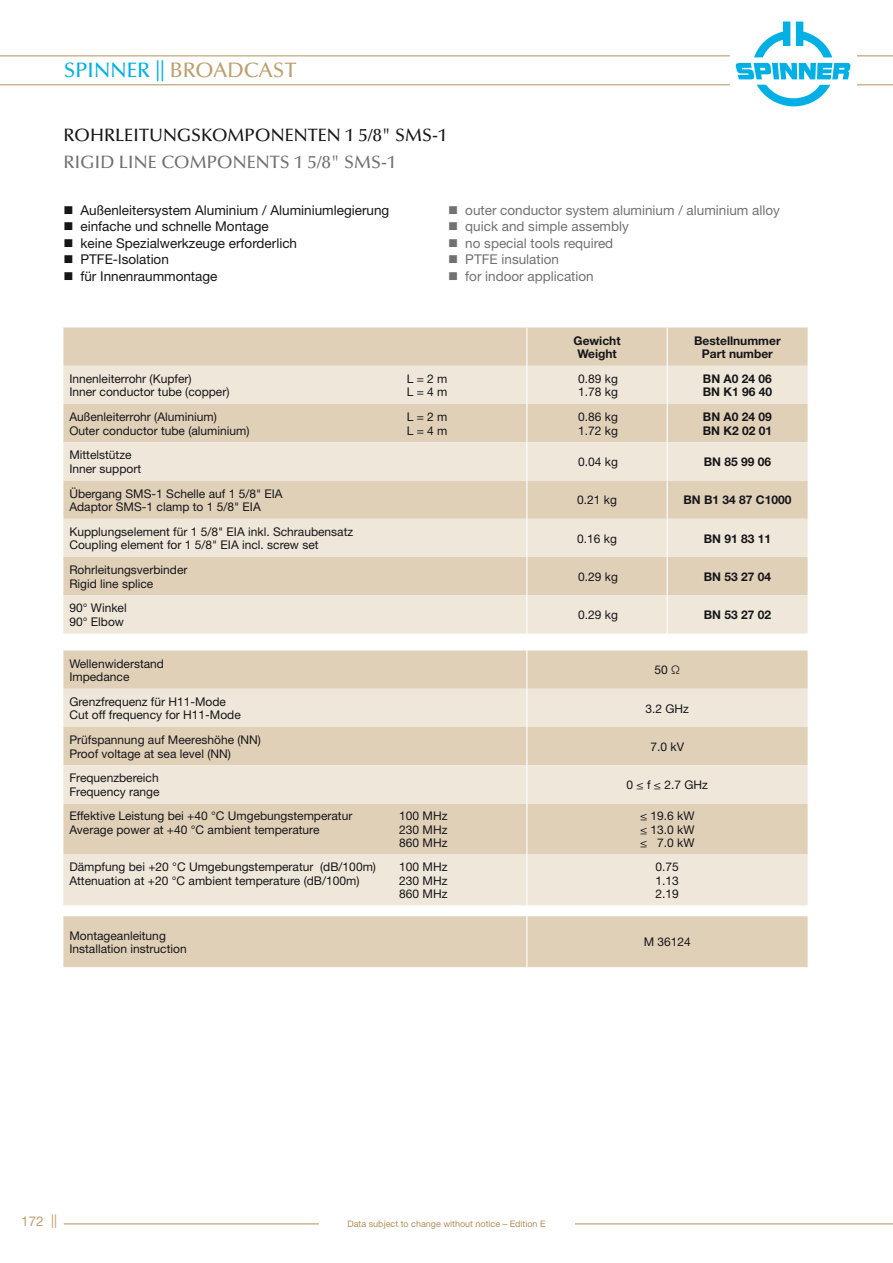
<style>
.page{position:relative;width:893px;height:1263px;background:#fff}
.page>*{position:absolute;margin:0;border:0;box-sizing:border-box;transform-origin:0 0}
.t1{font:500 21px "Optima";color:#00b0e5}
.t2{font:500 18px/27px "Optima";color:#161619}
.t3{font:13.5px/16.5px "Helvetica Neue LT";color:#161619}
.t4{font:13.5px/16.5px "Helvetica Neue LT";color:#707173}
.t5{font:13.5px "Helvetica Neue LT";color:#bd9f70}
.t6{font:12px/13.5px "Helvetica Neue LT";color:#161619}
.t7{font:700 12px/13.5px "Helvetica Neue LT";color:#161619;text-align:center}
.t8{font:9px "Helvetica Neue LT";color:#b3905b}
.s1{color:#bd9f70}
.s2{color:#707173}
</style>
<div class="page">
<hr style="left:0;top:56px;width:892px;height:1px;background:#b3905b">
<hr style="left:0;top:84px;width:892px;height:1px;background:#b3905b">
<div style="left:730px;top:32px;width:126px;height:87px;background:#fff"></div>
<svg style="left:735px;top:21px;width:115px;height:85px"></svg>
<hr style="left:64px;top:1224px;width:828px;height:1px;background:#b3905b">
<div style="left:319px;top:1210px;width:255px;height:26px;background:#fff"></div>
<div style="left:63px;top:328px;width:744px;height:38px;background:#e0d0b8"></div>
<svg style="left:63px;top:366px;width:744px;height:268px;background:#e8ddcc"></svg>
<hr style="left:526px;top:328px;width:1px;height:38px;background:#fff">
<hr style="left:666px;top:328px;width:1px;height:38px;background:#fff">
<hr style="left:526px;top:366px;width:1px;height:38px;background:#fff">
<hr style="left:666px;top:366px;width:1px;height:38px;background:#fff">
<hr style="left:526px;top:404px;width:1px;height:38px;background:#fff">
<hr style="left:666px;top:404px;width:1px;height:38px;background:#fff">
<hr style="left:526px;top:442px;width:1px;height:39px;background:#fff">
<hr style="left:666px;top:442px;width:1px;height:39px;background:#fff">
<hr style="left:526px;top:481px;width:1px;height:38px;background:#fff">
<hr style="left:666px;top:481px;width:1px;height:38px;background:#fff">
<hr style="left:526px;top:519px;width:1px;height:38px;background:#fff">
<hr style="left:666px;top:519px;width:1px;height:38px;background:#fff">
<hr style="left:526px;top:557px;width:1px;height:38px;background:#fff">
<hr style="left:666px;top:557px;width:1px;height:38px;background:#fff">
<hr style="left:526px;top:595px;width:1px;height:39px;background:#fff">
<hr style="left:666px;top:595px;width:1px;height:39px;background:#fff">
<div style="left:63px;top:651px;width:744px;height:316px;background:#e0d0b8"></div>
<svg style="left:63px;top:689px;width:744px;height:217px;background:#e8ddcc"></svg>
<hr style="left:526px;top:651px;width:1px;height:38px;background:#fff">
<hr style="left:526px;top:689px;width:1px;height:38px;background:#fff">
<hr style="left:526px;top:727px;width:1px;height:38px;background:#fff">
<hr style="left:526px;top:765px;width:1px;height:39px;background:#fff">
<hr style="left:526px;top:804px;width:1px;height:51px;background:#fff">
<hr style="left:526px;top:855px;width:1px;height:51px;background:#fff">
<svg style="left:63px;top:906px;width:744px;height:10px"></svg>
<hr style="left:526px;top:916px;width:1px;height:51px;background:#fff">
<p class="t1" style="left:64px;top:61px;width:234px">SPINNER || <span class="s1">BROADCAST</span></p>
<p class="t2" style="left:63px;top:123px;width:385px">ROHRLEITUNGSKOMPONENTEN 1 5/8" SMS-1<br><span class="s2">RIGID LINE COMPONENTS 1 5/8" SMS-1</span></p>
<p class="t3" style="left:80px;top:203px;width:310px">Außenleitersystem Aluminium / Aluminiumlegierung einfache und schnelle Montage<br>keine Spezialwerkzeuge erforderlich<br>PTFE-Isolation<br>für Innenraummontage</p>
<p class="t4" style="left:465px;top:203px;width:316px">outer conductor system aluminium / aluminium alloy quick and simple assembly<br>no special tools required<br>PTFE insulation<br>for indoor application</p>
<p class="t6" style="left:69px;top:373px;width:124px">Innenleiterrohr (Kupfer)</p>
<p class="t6" style="left:406px;top:373px;width:42px">L = 2 m</p>
<p class="t6" style="left:69px;top:386px;width:161px">Inner conductor tube (copper)</p>
<p class="t6" style="left:406px;top:386px;width:42px">L = 4 m</p>
<p class="t6" style="left:69px;top:411px;width:149px">Außenleiterrohr (Aluminium)</p>
<p class="t6" style="left:406px;top:411px;width:42px">L = 2 m</p>
<p class="t6" style="left:69px;top:425px;width:181px">Outer conductor tube (aluminium)</p>
<p class="t6" style="left:406px;top:425px;width:42px">L = 4 m</p>
<p class="t7" style="left:573px;top:335px;width:49px">Gewicht<br>Weight</p>
<p class="t7" style="left:694px;top:335px;width:88px">Bestellnummer<br>Part number</p>
<p class="t6" style="left:578px;top:373px;width:41px">0.89 kg<br>1.78 kg</p>
<p class="t7" style="left:702px;top:373px;width:71px;text-align:left">BN A0 24 06<br>BN K1 96 40</p>
<p class="t6" style="left:578px;top:411px;width:41px">0.86 kg<br>1.72 kg</p>
<p class="t7" style="left:702px;top:411px;width:71px;text-align:left">BN A0 24 09<br>BN K2 02 01</p>
<p class="t6" style="left:69px;top:449px;width:73px">Mittelstütze<br>Inner support</p>
<p class="t6" style="left:578px;top:456px;width:41px">0.04 kg</p>
<p class="t7" style="left:703px;top:456px;width:69px">BN 85 99 06</p>
<p class="t6" style="left:69px;top:488px;width:215px">Übergang SMS-1 Schelle auf 1 5/8" EIA<br>Adaptor SMS-1 clamp to 1 5/8" EIA</p>
<p class="t6" style="left:577px;top:494px;width:41px">0.21 kg</p>
<p class="t7" style="left:683px;top:494px;width:110px">BN B1 34 87 C1000</p>
<p class="t6" style="left:69px;top:526px;width:285px">Kupplungselement für 1 5/8" EIA inkl. Schraubensatz<br>Coupling element for 1 5/8" EIA incl. screw set</p>
<p class="t6" style="left:577px;top:533px;width:41px">0.16 kg</p>
<p class="t7" style="left:703px;top:533px;width:69px">BN 91 83 11</p>
<p class="t6" style="left:69px;top:564px;width:119px">Rohrleitungsverbinder<br>Rigid line splice</p>
<p class="t6" style="left:578px;top:571px;width:41px">0.29 kg</p>
<p class="t7" style="left:703px;top:571px;width:69px">BN 53 27 04</p>
<p class="t6" style="left:69px;top:602px;width:59px">90° Winkel<br>90° Elbow</p>
<p class="t6" style="left:578px;top:609px;width:41px">0.29 kg</p>
<p class="t7" style="left:703px;top:609px;width:69px">BN 53 27 02</p>
<p class="t6" style="left:69px;top:658px;width:96px">Wellenwiderstand<br>Impedance</p>
<p class="t6" style="left:654px;top:664px;width:27px">50 Ω</p>
<p class="t6" style="left:69px;top:696px;width:173px">Grenzfrequenz für H11-Mode<br>Cut off frequency for H11-Mode</p>
<p class="t6" style="left:645px;top:703px;width:45px">3.2 GHz</p>
<p class="t6" style="left:69px;top:734px;width:193px">Prüfspannung auf Meereshöhe (NN)<br>Proof voltage at sea level (NN)</p>
<p class="t6" style="left:650px;top:741px;width:35px">7.0 kV</p>
<p class="t6" style="left:69px;top:772px;width:92px">Frequenzbereich<br>Frequency range</p>
<p class="t6" style="left:626px;top:779px;width:83px">0 ≤ f ≤ 2.7 GHz</p>
<p class="t6" style="left:69px;top:810px;width:284px">Effektive Leistung bei +40 °C Umgebungstemperatur</p>
<p class="t6" style="left:399px;top:810px;width:50px">100 MHz</p>
<p class="t6" style="left:69px;top:824px;width:251px">Average power at +40 °C ambient temperature</p>
<p class="t6" style="left:399px;top:824px;width:50px">230 MHz<br>860 MHz</p>
<p class="t6" style="left:640px;top:810px;width:56px;text-align:justify">≤ 19.6 kW ≤ 13.0 kW ≤ 7.0 kW</p>
<p class="t6" style="left:69px;top:861px;width:308px">Dämpfung bei +20 °C Umgebungstemperatur (dB/100m)</p>
<p class="t6" style="left:399px;top:861px;width:50px">100 MHz</p>
<p class="t6" style="left:69px;top:875px;width:291px">Attenuation at +20 °C ambient temperature (dB/100m)</p>
<p class="t6" style="left:399px;top:875px;width:50px">230 MHz<br>860 MHz</p>
<p class="t6" style="left:655px;top:861px;width:25px;text-align:justify">0.75<br>1.13<br>2.19</p>
<p class="t6" style="left:69px;top:930px;width:119px">Montageanleitung<br>Installation instruction</p>
<p class="t6" style="left:643px;top:936px;width:49px">M 36124</p>
<p class="t5" style="left:21px;top:1217px;width:38px">172 ||</p>
<p class="t8" style="left:347px;top:1220px;width:199px">Data subject to change without notice – Edition E</p>
</div>
